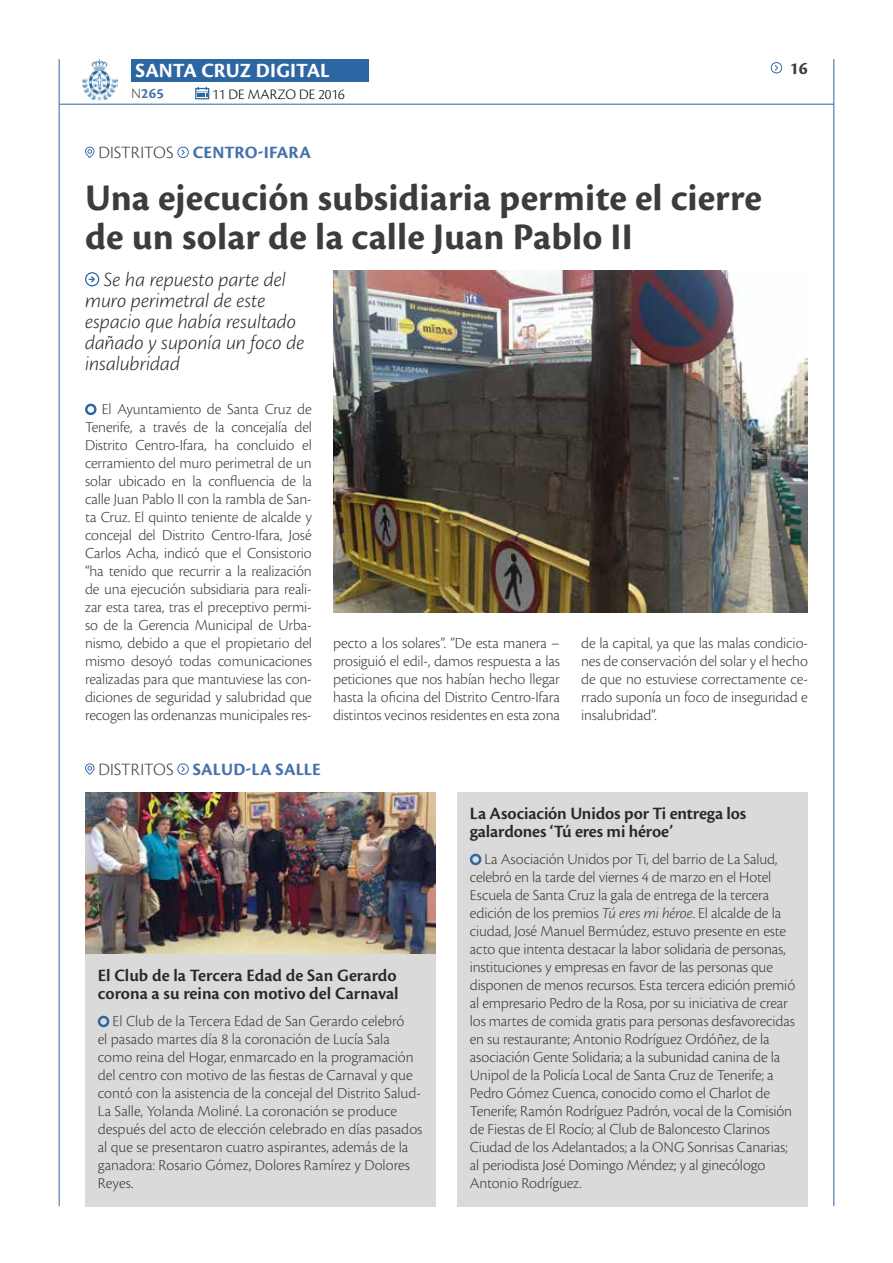
<style>
.page{position:relative;width:893px;height:1263px;background:#fff}
.page>*{position:absolute;margin:0;border:0;box-sizing:border-box;transform-origin:0 0}
.t1{font:700 39px/39px "Cronos Pro";letter-spacing:.005em;color:#3c3c3b}
.t2{font:italic 300 21px/21px "Cronos Pro";letter-spacing:-.005em;color:#282827}
.t3{font:700 21px "Cronos Pro";letter-spacing:.005em;color:#fff}
.t4{font:600 18px/18px "Cronos Pro";letter-spacing:-.005em;color:#282827}
.t5{font:700 18px "Cronos Pro";letter-spacing:.005em;color:#4672ac}
.t6{font:700 18px "Cronos Pro";color:#3c3c3b}
.t7{font:300 15.9px/18px "Cronos Pro";letter-spacing:-.01em;color:#3c3c3b;text-align:justify}
.t8{font:300 15px "Cronos Pro";color:#000}
.t9{font:700 15px "Cronos Pro";color:#4672ac}
.s1{font-weight:300;color:#3c3c3b}
.s2{font-style:italic}
</style>
<div class="page">
<hr style="left:59px;top:104px;width:775px;height:1px;background:#2c66a3">
<div style="left:131px;top:59px;width:238px;height:23px;background:#2c66a3"></div>
<svg style="left:195px;top:87px;width:14px;height:12px"></svg>
<img style="left:82px;top:59px;width:36px;height:42px">
<hr style="left:59px;top:59px;width:1px;height:1147px;background:#2c66a3">
<hr style="left:833px;top:59px;width:1px;height:1147px;background:#2c66a3">
<svg style="left:771px;top:62px;width:12px;height:11px"></svg>
<svg style="left:85px;top:403px;width:12px;height:13px"></svg>
<svg style="left:85px;top:147px;width:9px;height:11px"></svg>
<svg style="left:177px;top:147px;width:12px;height:11px"></svg>
<img style="left:333px;top:270px;width:475px;height:342px">
<img style="left:85px;top:792px;width:351px;height:162px">
<svg style="left:85px;top:272px;width:14px;height:14px"></svg>
<svg style="left:85px;top:763px;width:9px;height:12px"></svg>
<svg style="left:177px;top:763px;width:12px;height:12px"></svg>
<div style="left:85px;top:954px;width:351px;height:252px;background:#dadada"></div>
<svg style="left:97px;top:1015px;width:13px;height:13px"></svg>
<div style="left:457px;top:792px;width:351px;height:414px;background:#dadada"></div>
<svg style="left:469px;top:853px;width:13px;height:13px"></svg>
<h2 class="t3" style="left:136px;top:59px;width:196px">SANTA CRUZ DIGITAL</h2>
<p class="t9" style="left:131px;top:85px;width:34px"><span class="s1">N</span>265</p>
<p class="t8" style="left:212px;top:86px;width:134px">11 DE MARZO DE 2016</p>
<p class="t5" style="left:98px;top:142px;width:214px"><span class="s1">DISTRITOS</span> CENTRO-IFARA</p>
<h1 class="t1" style="left:85px;top:179px;width:678px">Una ejecución subsidiaria permite el cierre de un solar de la calle Juan Pablo II</h1>
<h2 class="t2" style="left:85px;top:269px;width:221px;text-indent:19px">Se ha repuesto parte del muro perimetral de este espacio que había resultado dañado y suponía un foco de insalubridad</h2>
<p class="t6" style="left:790px;top:58px;width:20px">16</p>
<p class="t7" style="left:85px;top:400px;width:228px;text-indent:17px">El Ayuntamiento de Santa Cruz de Tenerife, a través de la concejalía del Distrito Centro-Ifara, ha concluido el cerramiento del muro perimetral de un solar ubicado en la confluencia de la calle Juan Pablo II con la rambla de San&shy;ta Cruz. El quinto teniente de alcalde y concejal del Distrito Centro-Ifara, José Carlos Acha, indicó que el Consistorio “ha tenido que recurrir a la realización de una ejecución subsidiaria para reali&shy;zar esta tarea, tras el preceptivo permi&shy;so de la Gerencia Municipal de Urba&shy;nismo, debido a que el propietario del mismo desoyó todas comunicaciones realizadas para que mantuviese las con&shy;diciones de seguridad y salubridad que recogen las ordenanzas municipales res-</p>
<p class="t7" style="left:333px;top:634px;width:228px">pecto a los solares”. “De esta manera – prosiguió el edil-, damos respuesta a las peticiones que nos habían hecho llegar hasta la oficina del Distrito Centro-Ifara distintos vecinos residentes en esta zona</p>
<p class="t5" style="left:98px;top:759px;width:224px"><span class="s1">DISTRITOS</span> SALUD-LA SALLE</p>
<p class="t7" style="left:581px;top:634px;width:228px">de la capital, ya que las malas condicio&shy;nes de conservación del solar y el hecho de que no estuviese correctamente ce&shy;rrado suponía un foco de inseguridad e insalubridad”.</p>
<p class="t4" style="left:98px;top:966px;width:302px">El Club de la Tercera Edad de San Gerardo corona a su reina con motivo del Carnaval</p>
<p class="t7" style="left:98px;top:1012px;width:326px;text-align:left;text-indent:15px">El Club de la Tercera Edad de San Gerardo celebró<br>el pasado martes día 8 la coronación de Lucía Sala como reina del Hogar, enmarcado en la programación del centro con motivo de las fiestas de Carnaval y que contó con la asistencia de la concejal del Distrito Salud-La Salle, Yolanda Moliné. La coronación se produce después del acto de elección celebrado en días pasados al que se presentaron cuatro aspirantes, además de la ganadora: Rosario Gómez, Dolores Ramírez y Dolores Reyes.</p>
<p class="t4" style="left:470px;top:804px;width:278px">La Asociación Unidos por Ti entrega los galardones ‘Tú eres mi héroe’</p>
<p class="t7" style="left:470px;top:850px;width:327px;text-align:left;text-indent:15px">La Asociación Unidos por Ti, del barrio de La Salud, celebró en la tarde del viernes 4 de marzo en el Hotel Escuela de Santa Cruz la gala de entrega de la tercera edición de los premios <span class="s2">Tú eres mi héroe</span>. El alcalde de la ciudad, José Manuel Bermúdez, estuvo presente en este acto que intenta destacar la labor solidaria de personas, instituciones y empresas en favor de las personas que disponen de menos recursos. Esta tercera edición premió al empresario Pedro de la Rosa, por su iniciativa de crear los martes de comida gratis para personas desfavorecidas en su restaurante; Antonio Rodríguez Ordóñez, de la asociación Gente Solidaria; a la subunidad canina de la Unipol de la Policía Local de Santa Cruz de Tenerife; a Pedro Gómez Cuenca, conocido como el Charlot de Tenerife; Ramón Rodríguez Padrón, vocal de la Comisión de Fiestas de El Rocío; al Club de Baloncesto Clarinos Ciudad de los Adelantados; a la ONG Sonrisas Canarias; al periodista José Domingo Méndez; y al ginecólogo Antonio Rodríguez.</p>
</div>
